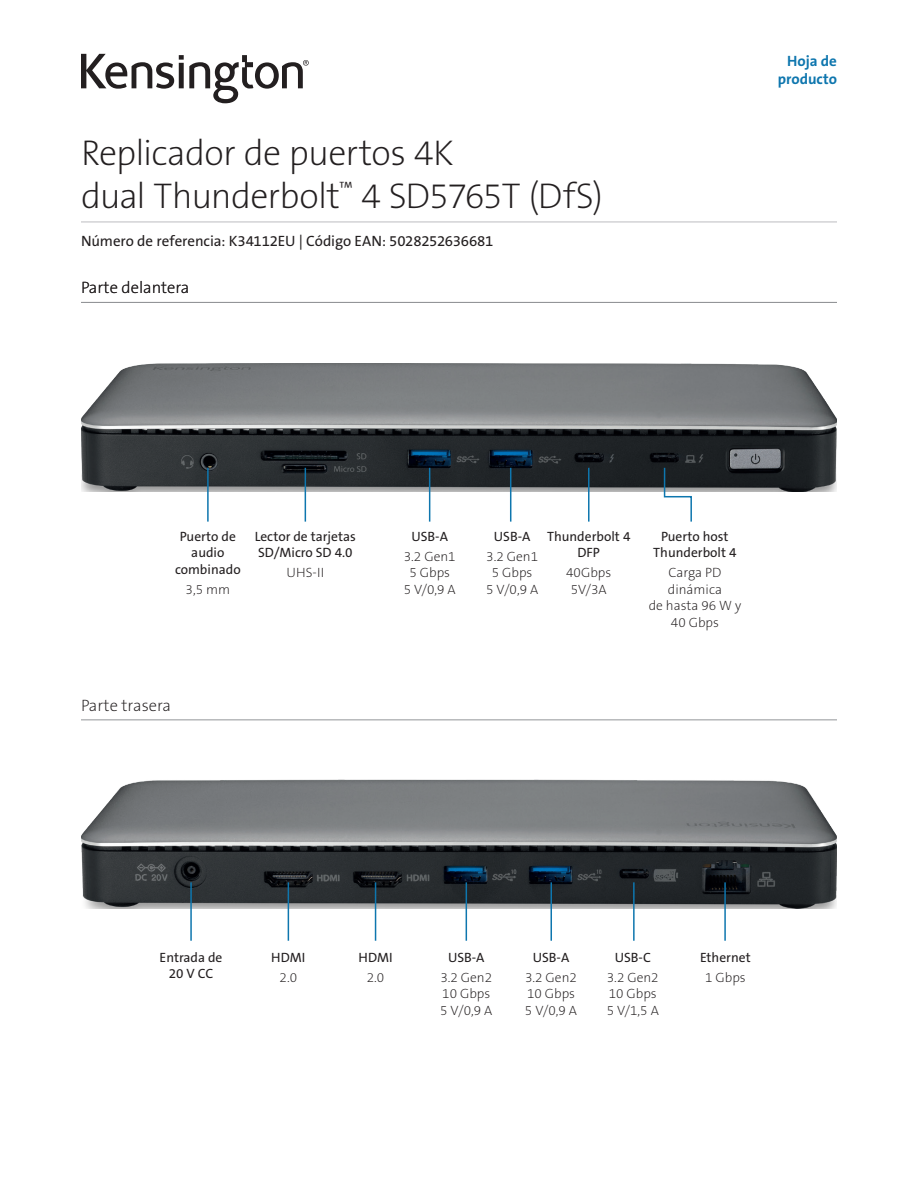
<style>
.page{position:relative;width:918px;height:1188px;background:#fff}
.page>*{position:absolute;margin:0;border:0;box-sizing:border-box;transform-origin:0 0}
.t1{font:36px/43.2px "The Sans KENSINGTON2 XL";letter-spacing:-.02em;color:#231f20}
.Tech_Specs_Header{font:16.5px "The Sans KENSINGTON2 XL";color:#231f20}
.t2{font:15px "The Sans KENSINGTON5 Rg";letter-spacing:-.01em;color:#231f20}
.Filetype_Header_Blue{font:15px "The Sans KENSINGTON7 Bd";color:#0e76ae}
.t3{font:13.5px/16.5px "The Sans KENSINGTON2 XL";color:#231f20;text-align:center}
.t4{font:13.5px/16.5px "The Sans KENSINGTON5 Rg";color:#231f20;text-align:center}
</style>
<div class="page">
<svg style="left:81px;top:54px;width:228px;height:49px"></svg>
<hr style="left:81px;top:719px;width:756px;height:1px;background:#939598">
<img style="left:81px;top:780px;width:756px;height:128px">
<hr style="left:81px;top:302px;width:756px;height:1px;background:#939598">
<img style="left:81px;top:363px;width:756px;height:128px">
<hr style="left:207px;top:468px;width:2px;height:54px;background:#0e76ae">
<hr style="left:305px;top:468px;width:1px;height:54px;background:#0e76ae">
<hr style="left:429px;top:468px;width:1px;height:54px;background:#0e76ae">
<hr style="left:510px;top:468px;width:1px;height:54px;background:#0e76ae">
<hr style="left:588px;top:468px;width:2px;height:54px;background:#0e76ae">
<svg style="left:663px;top:466px;width:30px;height:56px"></svg>
<hr style="left:190px;top:882px;width:2px;height:59px;background:#0e76ae">
<hr style="left:288px;top:882px;width:1px;height:59px;background:#0e76ae">
<hr style="left:375px;top:882px;width:1px;height:59px;background:#0e76ae">
<hr style="left:466px;top:882px;width:1px;height:59px;background:#0e76ae">
<hr style="left:551px;top:882px;width:1px;height:59px;background:#0e76ae">
<hr style="left:633px;top:882px;width:2px;height:59px;background:#0e76ae">
<hr style="left:724px;top:882px;width:2px;height:59px;background:#0e76ae">
<hr style="left:81px;top:222px;width:756px;height:1px;background:#bcbdc0">
<h1 class="t1" style="left:81px;top:132px;width:523px">Replicador de puertos 4K<br>dual Thunderbolt<sup>™</sup> 4 SD5765T (DfS)</h1>
<p class="t2" style="left:81px;top:233px;width:414px">Número de referencia: K34112EU | Código EAN: 5028252636681</p>
<h3 class="Tech_Specs_Header" style="left:81px;top:279px;width:110px">Parte delantera</h3>
<p class="Filetype_Header_Blue" style="left:787px;top:53px;width:51px">Hoja de</p>
<p class="Filetype_Header_Blue" style="left:778px;top:71px;width:61px">producto</p>
<p class="t4" style="left:175px;top:528px;width:67px">Puerto de audio combinado</p>
<p class="t3" style="left:186px;top:581px;width:46px">3,5 mm</p>
<p class="t4" style="left:255px;top:528px;width:102px;text-align:left">Lector de tarjetas<br>SD/Micro SD 4.0</p>
<p class="t3" style="left:287px;top:565px;width:39px">UHS-II</p>
<p class="Tech_Specs_Header" style="left:81px;top:696px;width:92px">Parte trasera</p>
<p class="t4" style="left:411px;top:528px;width:38px">USB-A</p>
<p class="t3" style="left:404px;top:548px;width:54px">3.2 Gen1<br>5 Gbps<br>5 V/0,9 A</p>
<p class="t4" style="left:494px;top:528px;width:38px">USB-A</p>
<p class="t3" style="left:486px;top:548px;width:54px">3.2 Gen1<br>5 Gbps<br>5 V/0,9 A</p>
<p class="t4" style="left:547px;top:528px;width:85px">Thunderbolt 4<br>DFP</p>
<p class="t3" style="left:566px;top:565px;width:47px">40Gbps<br>5V/3A</p>
<p class="t4" style="left:653px;top:528px;width:85px">Puerto host<br>Thunderbolt 4</p>
<p class="t3" style="left:649px;top:565px;width:94px">Carga PD dinámica<br>de hasta 96 W y<br>40 Gbps</p>
<p class="t4" style="left:160px;top:949px;width:64px">Entrada de<br>20 V CC</p>
<p class="t4" style="left:271px;top:949px;width:36px">HDMI</p>
<p class="t3" style="left:280px;top:969px;width:19px">2.0</p>
<p class="t4" style="left:358px;top:949px;width:36px">HDMI</p>
<p class="t3" style="left:367px;top:969px;width:19px">2.0</p>
<p class="t4" style="left:448px;top:949px;width:38px">USB-A</p>
<p class="t3" style="left:440px;top:969px;width:54px;text-align:left">3.2 Gen2<br>10 Gbps<br>5 V/0,9 A</p>
<p class="t4" style="left:533px;top:949px;width:38px">USB-A</p>
<p class="t3" style="left:525px;top:969px;width:54px;text-align:left">3.2 Gen2<br>10 Gbps<br>5 V/0,9 A</p>
<p class="t4" style="left:615px;top:949px;width:38px">USB-C</p>
<p class="t3" style="left:607px;top:969px;width:54px;text-align:left">3.2 Gen2<br>10 Gbps<br>5 V/1,5 A</p>
<p class="t4" style="left:700px;top:949px;width:52px">Ethernet</p>
<p class="t3" style="left:705px;top:969px;width:42px">1 Gbps</p>
</div>
